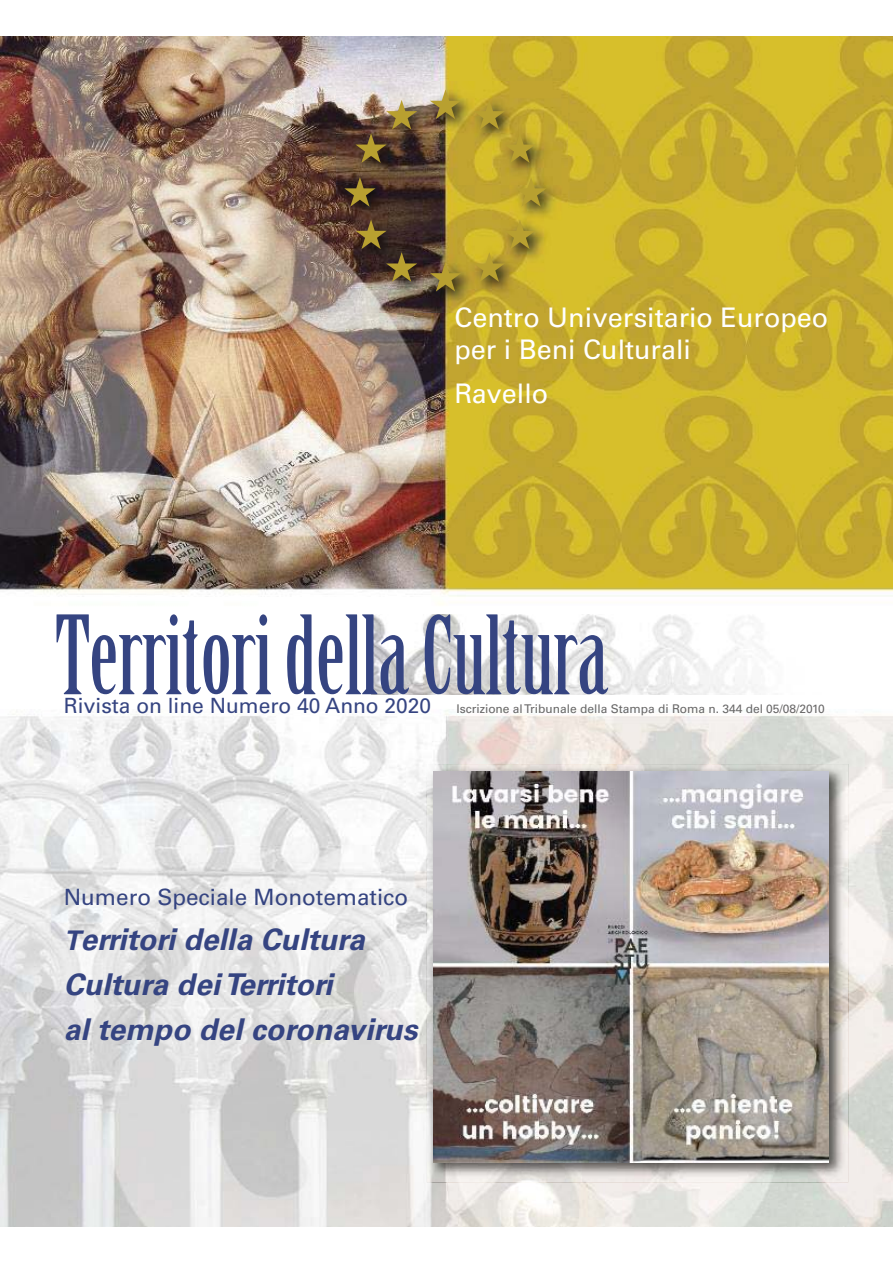
<style>
.page{position:relative;width:893px;height:1263px;background:#fff}
.page>*{position:absolute;margin:0;border:0;box-sizing:border-box;transform-origin:0 0}
.t1{font:106.5px "Birch Std";color:#354481}
.t2{font:italic 700 30px/45px "Univers";color:#354481}
.t3{font:27px/32.4px "Univers";color:#fff}
.t4{font:22.5px "Univers";color:#354481}
.t5{font:12px "Univers";color:#686767}
.s1{font-size:21px;color:#354481}
.s2{font-size:27px}
</style>
<div class="page">
<img style="left:0;top:36px;width:893px;height:679px">
<img style="left:0;top:715px;width:893px;height:511px">
<img style="left:427px;top:764px;width:421px;height:418px">
<img style="left:433px;top:771px;width:396px;height:392px">
<img style="left:336px;top:81px;width:231px;height:231px">
<svg style="left:430px;top:89px;width:31px;height:30px"></svg>
<svg style="left:474px;top:100px;width:61px;height:63px;background:#b79f2e"></svg>
<svg style="left:515px;top:177px;width:32px;height:30px"></svg>
<svg style="left:474px;top:219px;width:61px;height:63px;background:#b9a12d"></svg>
<svg style="left:430px;top:262px;width:31px;height:30px"></svg>
<img style="left:355px;top:100px;width:62px;height:63px">
<svg style="left:344px;top:177px;width:31px;height:30px"></svg>
<svg style="left:355px;top:219px;width:62px;height:63px;background:#4f3c26"></svg>
<img style="left:371px;top:614px;width:522px;height:80px">
<h3 class="t3" style="left:454px;top:303px;width:375px">Centro Universitario Europeo per i Beni Culturali</h3>
<h3 class="t3" style="left:454px;top:380px;width:95px">Ravello</h3>
<h1 class="t1" style="left:55px;top:595px;width:554px">Territori della Cultura</h1>
<p class="t5" style="left:64px;top:704px;width:763px"><span class="s1">Rivista on line Numero 40 Anno 2020</span> Iscrizione al Tribunale della Stampa di Roma n. 344 del 05/08/2010</p>
<h3 class="t4" style="left:64px;top:889px;width:346px">Numero Speciale Monotematico</h3>
<h2 class="t2" style="left:64px;top:919px;width:355px"><span class="s2">T</span>erritori della Cultura<br>Cultura dei Territori<br>al tempo del coronavirus</h2>
</div>
